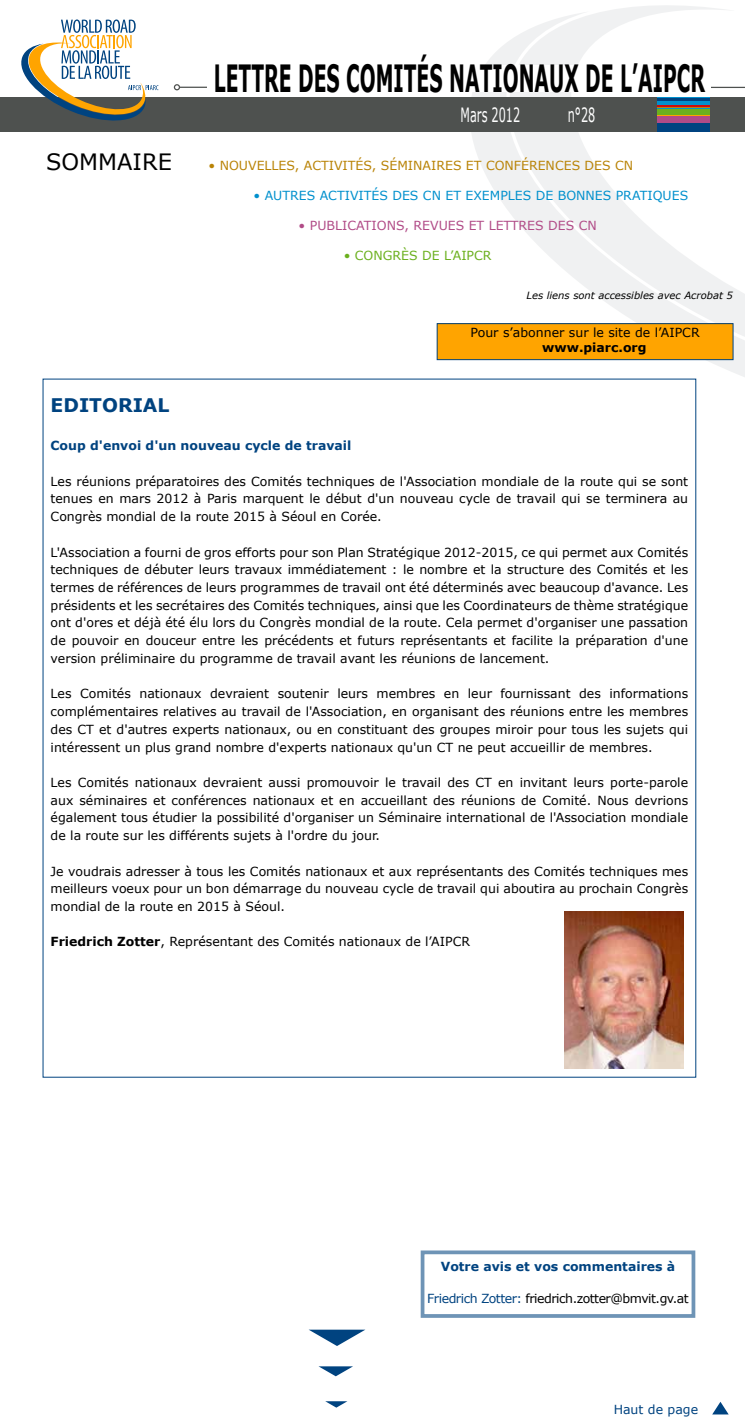
<style>
.page{position:relative;width:745px;height:1418px;background:#fff}
.page>*{position:absolute;margin:0;border:0;box-sizing:border-box;transform-origin:0 0}
.t1{font:700 37.5px "Verdana";color:#000;scale:.5 1}
.t2{font:22.5px "Verdana";color:#000}
.t3{font:19.75px "Verdana";color:#fff;scale:.57 1}
.t4{font:700 18.75px "Verdana";color:#004380}
.t5{font:12.5px/17.8px "Verdana";color:#000;text-align:justify}
.t6{font:700 12.5px "Verdana";color:#004380}
.t7{font:12.5px "Verdana";color:#b98306}
.t8{font:12.5px "Verdana";color:#0090cd}
.t9{font:12.5px "Verdana";letter-spacing:-.04em;color:#000}
.t10{font:12.5px "Verdana";color:#b14b87}
.t11{font:12.5px "Verdana";color:#6bb01e}
.t12{font:700 12.5px "Verdana";color:#000}
.t13{font:12.5px "Verdana";color:#004380}
.t14{font:italic 10px "Verdana";color:#000}
.s1{font-weight:700}
.s2{color:#004380}
</style>
<div class="page">
<svg style="left:481px;top:5px;width:263px;height:410px"></svg>
<div style="left:0;top:97px;width:744px;height:35px;background:#4e514f"></div>
<svg style="left:21px;top:19px;width:137px;height:102px"></svg>
<hr style="left:179px;top:87px;width:565px;height:1px;background:#4e514f">
<svg style="left:174px;top:84px;width:6px;height:6px"></svg>
<div style="left:207px;top:66px;width:503px;height:26px;background:#fff"></div>
<svg style="left:657px;top:97px;width:52px;height:12px"></svg>
<hr style="left:656px;top:106px;width:53px;height:2px;background:#b98306">
<div style="left:656px;top:109px;width:53px;height:5px;background:#6bb01e"></div>
<hr style="left:656px;top:114px;width:53px;height:2px;background:#ffa400">
<div style="left:656px;top:116px;width:53px;height:7px;background:#b14b87"></div>
<div style="left:656px;top:123px;width:53px;height:9px;background:#004380"></div>
<hr style="left:656px;top:98px;width:53px;height:2px;background:#004380">
<hr style="left:656px;top:105px;width:53px;height:1px;background:#cb0b0d">
<svg style="left:309px;top:1329px;width:56px;height:16px"></svg>
<svg style="left:318px;top:1366px;width:35px;height:10px"></svg>
<svg style="left:325px;top:1401px;width:22px;height:6px"></svg>
<img style="left:564px;top:911px;width:119px;height:157px">
<svg style="left:712px;top:1402px;width:16px;height:12px"></svg>
<div style="left:420px;top:1250px;width:274px;height:67px;border:4px solid #6e94b6"></div>
<div style="left:437px;top:323px;width:295px;height:36px;background:#ffa400"></div>
<div style="left:436px;top:323px;width:296px;height:37px;border:1px solid #004380"></div>
<h1 class="t1" style="left:214px;top:54px;width:983px">lettre des comités nationaux de l’aipcr</h1>
<h3 class="t3" style="left:460px;top:102px;width:106px">Mars 2012</h3>
<h3 class="t3" style="left:567px;top:102px;width:50px">n°28</h3>
<h2 class="t2" style="left:46px;top:146px;width:127px">SOMMAIRE</h2>
<p class="t7" style="left:208px;top:156px;width:198px">• No uvelles, activités, s éminaires</p>
<p class="t7" style="left:465px;top:156px;width:72px">et con féren</p>
<p class="t7" style="left:554px;top:156px;width:80px">ces des CN</p>
<p class="t8" style="left:253px;top:186px;width:46px">• Autres</p>
<p class="t8" style="left:319px;top:186px;width:257px">activités des CN et exem ples de bonnes</p>
<p class="t8" style="left:615px;top:186px;width:65px">pratiques</p>
<p class="t10" style="left:298px;top:216px;width:82px">• Publications</p>
<p class="t10" style="left:404px;top:216px;width:123px">, revues et lettres</p>
<p class="t10" style="left:548px;top:216px;width:50px">des CN</p>
<p class="t11" style="left:343px;top:246px;width:21px">• Con</p>
<p class="t11" style="left:382px;top:246px;width:110px">grès de l’AIPCR</p>
<p class="t14" style="left:526px;top:289px;width:208px">Les liens sont accessibles avec Acrobat 5</p>
<p class="t5" style="left:470px;top:323px;width:230px">Pour s’abonner sur le site de l’AIPCR</p>
<p class="t12" style="left:542px;top:339px;width:106px">www.piarc.org</p>
<h3 class="t4" style="left:51px;top:392px;width:120px">editorial</h3>
<p class="t6" style="left:51px;top:437px;width:302px">Coup d'envoi d'un nouveau cycle de travail</p>
<p class="t5" style="left:51px;top:472px;width:638px">Les réunions préparatoires des Comités techniques de l'Association mondiale de la route qui se sont tenues en mars 2012 à Paris marquent le début d'un nouveau cycle de travail qui se terminera au Congrès mondial de la route 2015 à Séoul en Corée.</p>
<p class="t5" style="left:51px;top:543px;width:638px">L'Association a fourni de gros efforts pour son Plan Stratégique 2012-2015, ce qui permet aux Comités techniques de débuter leurs travaux immédiatement : le nombre et la structure des Comités et les termes de références de leurs programmes de travail ont été déterminés avec beaucoup d'avance. Les présidents et les secrétaires des Comités techniques, ainsi que les Coordinateurs de thème stratégique ont d'ores et déjà été élu lors du Congrès mondial de la route. Cela permet d'organiser une passation de pouvoir en douceur entre les précédents et futurs représentants et facilite la préparation d'une version préliminaire du programme de travail avant les réunions de lancement.</p>
<p class="t5" style="left:51px;top:684px;width:638px">Les Comités nationaux devraient soutenir leurs membres en leur fournissant des informations complémentaires relatives au travail de l'Association, en organisant des réunions entre les membres des CT et d'autres experts nationaux, ou en constituant des groupes miroir pour tous les sujets qui intéressent un plus grand nombre d'experts nationaux qu'un CT ne peut accueillir de membres.</p>
<p class="t5" style="left:51px;top:773px;width:638px">Les Comités nationaux devraient aussi promouvoir le travail des CT en invitant leurs porte-parole aux séminaires et conférences nationaux et en accueillant des réunions de Comité. Nous devrions également tous étudier la possibilité d'organiser un Séminaire international de l'Association mondiale de la route sur les différents sujets à l'ordre du jour.</p>
<p class="t5" style="left:51px;top:862px;width:638px">Je voudrais adresser à tous les Comités nationaux et aux représentants des Comités techniques mes meilleurs voeux pour un bon démarrage du nouveau cycle de travail qui aboutira au prochain Congrès mondial de la route en 2015 à Séoul.</p>
<p class="t5" style="left:51px;top:932px;width:421px"><span class="s1">Friedrich Zotter</span>, Représentant des Comités nationaux de l’AIPCR</p>
<p class="t6" style="left:440px;top:1258px;width:236px">Votre avis et vos commentaires à</p>
<p class="t9" style="left:427px;top:1290px;width:263px"><span class="s2">Friedrich Zotter:</span> friedrich.zotter@bmvit.gv.at</p>
<p class="t13" style="left:613px;top:1400px;width:86px">Haut de page</p>
</div>
